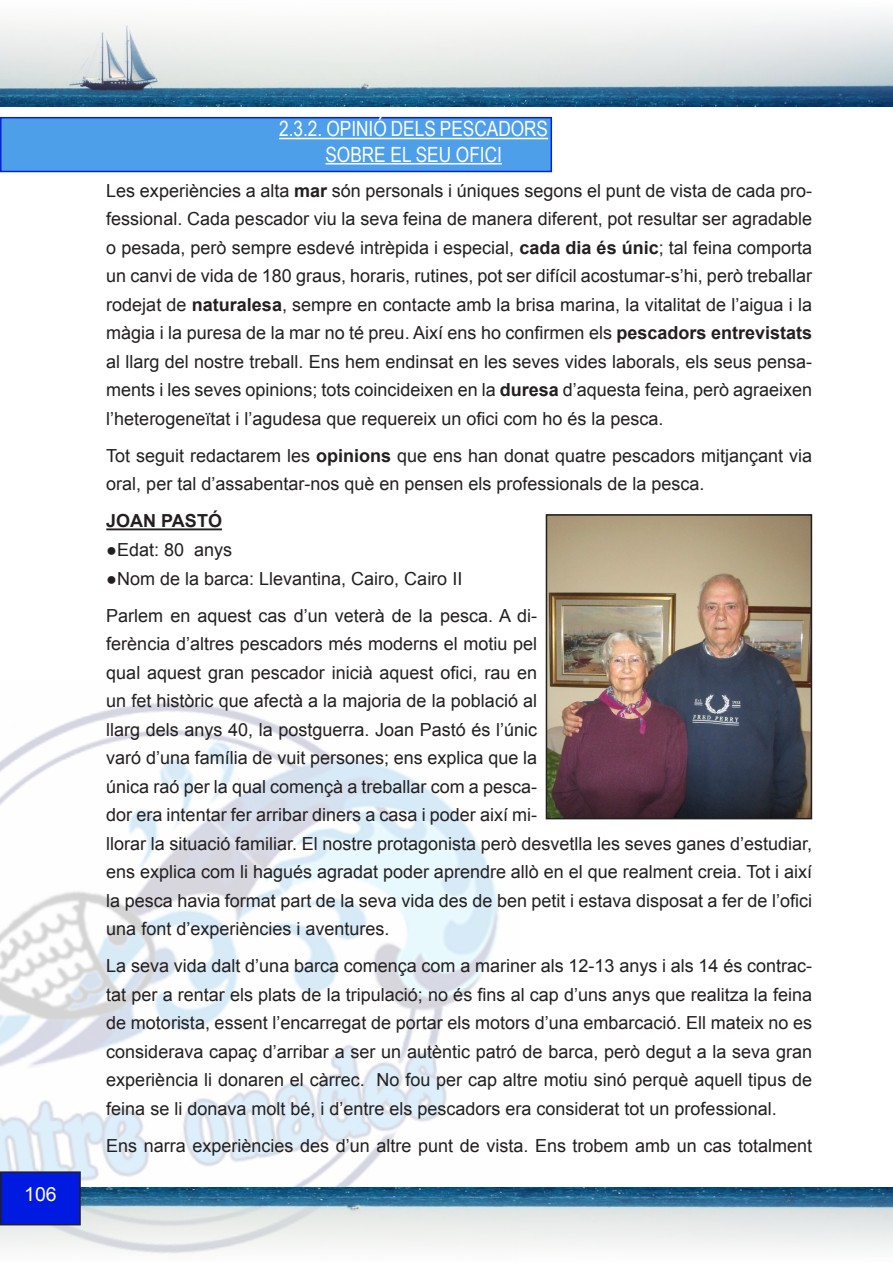
<style>
.page{position:relative;width:893px;height:1263px;background:#fff}
.page>*{position:absolute;margin:0;border:0;box-sizing:border-box;transform-origin:0 0}
.t1{font:21px/25.2px "Arial Narrow";color:#fff;text-align:center}
.t2{font:19.5px "Arial";color:#fff}
.t3{font:18px/28.5px "Arial";color:#231f20;text-align:justify}
.t4{font:700 18px "Arial";color:#231f20}
.s1{font-weight:700}
</style>
<div class="page">
<img style="left:0;top:703px;width:519px;height:485px">
<img style="left:0;top:15px;width:893px;height:91px">
<img style="left:0;top:1188px;width:893px;height:66px">
<hr style="left:106px;top:528px;width:116px;height:2px;background:#231f20">
<div style="left:1px;top:118px;width:550px;height:53px;background:#4e9fea"></div>
<div style="left:0;top:117px;width:552px;height:55px;border:2px solid #0022e0"></div>
<hr style="left:279px;top:138px;width:269px;height:1px;background:#fff">
<hr style="left:325px;top:163px;width:177px;height:1px;background:#fff">
<img style="left:549px;top:517px;width:260px;height:299px">
<div style="left:546px;top:514px;width:266px;height:305px;border:2px solid #231f20"></div>
<div style="left:1px;top:1172px;width:79px;height:53px;background:#001ae2"></div>
<div style="left:0;top:1171px;width:81px;height:54px;border:2px solid #231f20"></div>
<p class="t2" style="left:24px;top:1181px;width:34px">106</p>
<p class="t1" style="left:279px;top:116px;width:270px">2.3.2. OPINIÓ DELS PESCADORS<br>SOBRE EL SEU OFICI</p>
<p class="t3" style="left:106px;top:177px;width:707px">Les experiències a alta <span class="s1">mar</span> són personals i úniques segons el punt de vista de cada pro&shy;fessional. Cada pescador viu la seva feina de manera diferent, pot resultar ser agradable o pesada, però sempre esdevé intrèpida i especial, <span class="s1">cada dia és únic</span>; tal feina comporta un canvi de vida de 180 graus, horaris, rutines, pot ser difícil acostumar-s’hi, però treballar rodejat de <span class="s1">naturalesa</span>, sempre en contacte amb la brisa marina, la vitalitat de l’aigua i la màgia i la puresa de la mar no té preu. Així ens ho confirmen els <span class="s1">pescadors entrevistats </span>al llarg del nostre treball. Ens hem endinsat en les seves vides laborals, els seus pensa&shy;ments i les seves opinions; tots coincideixen en la <span class="s1">duresa</span> d’aquesta feina, però agraeixen l’heterogeneïtat i l’agudesa que requereix un ofici com ho és la pesca.</p>
<p class="t3" style="left:106px;top:442px;width:707px">Tot seguit redactarem les <span class="s1">opinions</span> que ens han donat quatre pescadors mitjançant via oral, per tal d’assabentar-nos què en pensen els professionals de la pesca.</p>
<p class="t4" style="left:106px;top:509px;width:117px">JOAN PASTÓ</p>
<p class="t3" style="left:106px;top:536px;width:127px">●Edat: 80 anys</p>
<p class="t3" style="left:106px;top:564px;width:358px">●Nom de la barca: Llevantina, Cairo, Cairo II</p>
<p class="t3" style="left:106px;top:601px;width:707px;text-align:left">Parlem en aquest cas d’un veterà de la pesca. A di-<br>ferència d’altres pescadors més moderns el motiu pel<br>qual aquest gran pescador inicià aquest ofici, rau en<br>un fet històric que afectà a la majoria de la població al<br>llarg dels anys 40, la postguerra. Joan Pastó és l’únic<br>varó d’una família de vuit persones; ens explica que la<br>única raó per la qual començà a treballar com a pesca-<br>dor era intentar fer arribar diners a casa i poder així mi-<br>llorar la situació familiar. El nostre protagonista però desvetlla les seves ganes d’estudiar, ens explica com li hagués agradat poder aprendre allò en el que realment creia. Tot i així la pesca havia format part de la seva vida des de ben petit i estava disposat a fer de l’ofici una font d’experiències i aventures.</p>
<p class="t3" style="left:106px;top:952px;width:707px">La seva vida dalt d’una barca comença com a mariner als 12-13 anys i als 14 és contrac&shy;tat per a rentar els plats de la tripulació; no és fins al cap d’uns anys que realitza la feina de motorista, essent l’encarregat de portar els motors d’una embarcació. Ell mateix no es considerava capaç d’arribar a ser un autèntic patró de barca, però degut a la seva gran experiència li donaren el càrrec. No fou per cap altre motiu sinó perquè aquell tipus de feina se li donava molt bé, i d’entre els pescadors era considerat tot un professional.</p>
<p class="t3" style="left:106px;top:1131px;width:707px">Ens narra experiències des d’un altre punt de vista. Ens trobem amb un cas totalment</p>
</div>
